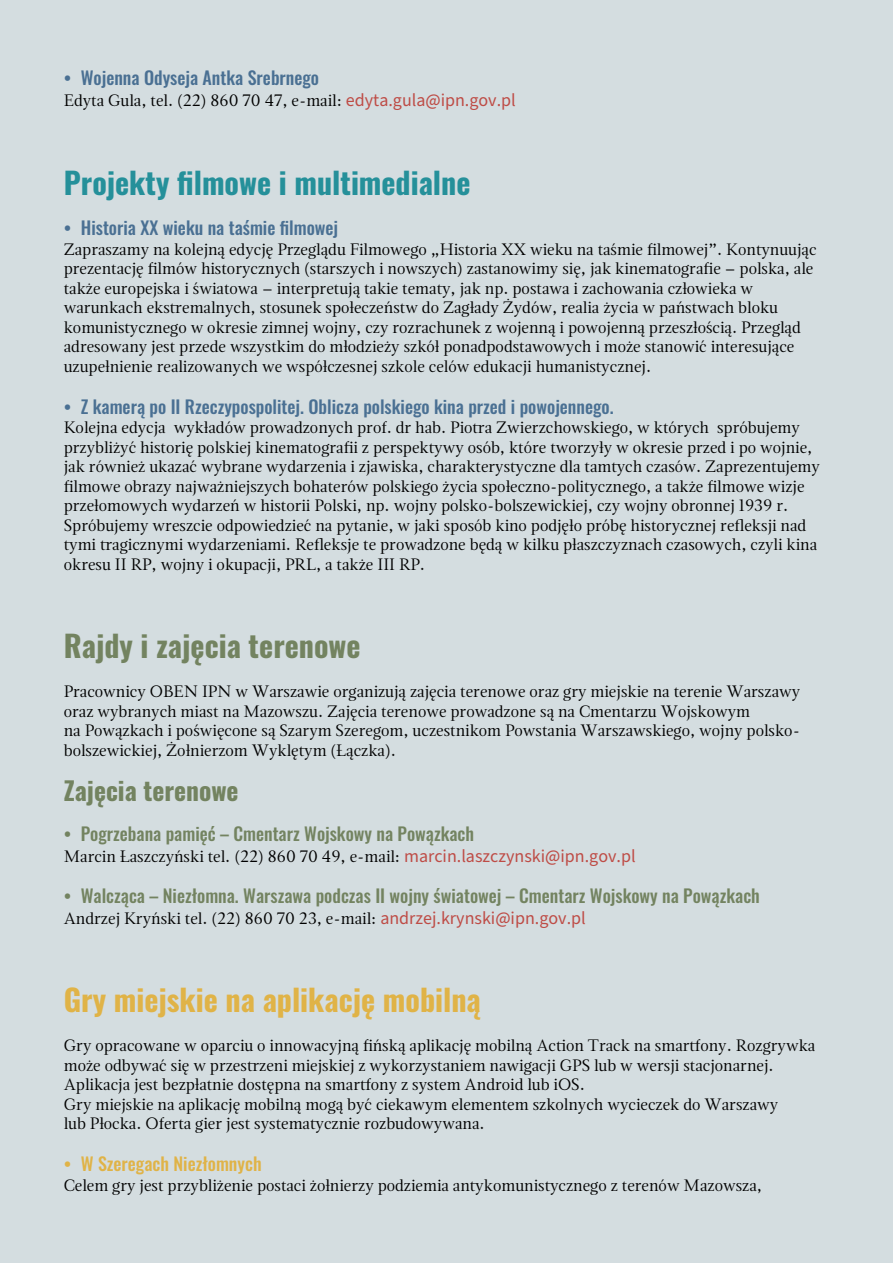
<style>
.page{position:relative;width:893px;height:1263px;background:#d4dde0}
.page>*{position:absolute;margin:0;border:0;box-sizing:border-box;transform-origin:0 0}
.t1{font:700 30px "Oswald";color:#25909a}
.t2{font:700 30px "Oswald";color:#e0b347}
.t3{font:700 30px "Oswald";color:#738360}
.t4{font:700 25.5px "Oswald";color:#738360}
.t5{font:500 18px "Oswald";color:#4a7093}
.t6{font:500 18px "Oswald";color:#738360}
.t7{font:500 18px "Oswald";color:#e0b347}
.t8{font:16.5px/19.5px "Magneta";color:#000}
.s1{font-family:"Source Sans Pro";font-size:18px;color:#be4c46}
</style>
<div class="page">
<p class="t5" style="left:64px;top:69px;width:257px">• Wojenna Odyseja Antka Srebrnego</p>
<p class="t8" style="left:64px;top:91px;width:453px">Edyta Gula, tel. (22) 860 70 47, e-mail: <span class="s1">edyta.gula@ipn.gov.pl</span></p>
<h1 class="t1" style="left:64px;top:167px;width:408px">Projekty filmowe i multimedialne</h1>
<p class="t5" style="left:64px;top:219px;width:276px">• Historia XX wieku na taśmie filmowej</p>
<p class="t8" style="left:64px;top:239px;width:754px">Zapraszamy na kolejną edycję Przeglądu Filmowego „Historia XX wieku na taśmie filmowej”. Kontynuując prezentację filmów historycznych (starszych i nowszych) zastanowimy się, jak kinematografie – polska, ale także europejska i światowa – interpretują takie tematy, jak np. postawa i zachowania człowieka w warunkach ekstremalnych, stosunek społeczeństw do Zagłady Żydów, realia życia w państwach bloku komunistycznego w okresie zimnej wojny, czy rozrachunek z wojenną i powojenną przeszłością. Przegląd adresowany jest przede wszystkim do młodzieży szkół ponadpodstawowych i może stanowić interesujące uzupełnienie realizowanych we współczesnej szkole celów edukacji humanistycznej.</p>
<p class="t5" style="left:64px;top:397px;width:551px">• Z kamerą po II Rzeczypospolitej. Oblicza polskiego kina przed i powojennego.</p>
<p class="t8" style="left:64px;top:418px;width:758px">Kolejna edycja wykładów prowadzonych prof. dr hab. Piotra Zwierzchowskiego, w których spróbujemy przybliżyć historię polskiej kinematografii z perspektywy osób, które tworzyły w okresie przed i po wojnie, jak również ukazać wybrane wydarzenia i zjawiska, charakterystyczne dla tamtych czasów. Zaprezentujemy filmowe obrazy najważniejszych bohaterów polskiego życia społeczno-politycznego, a także filmowe wizje przełomowych wydarzeń w historii Polski, np. wojny polsko-bolszewickiej, czy wojny obronnej 1939 r.<br>Spróbujemy wreszcie odpowiedzieć na pytanie, w jaki sposób kino podjęło próbę historycznej refleksji nad tymi tragicznymi wydarzeniami. Refleksje te prowadzone będą w kilku płaszczyznach czasowych, czyli kina okresu II RP, wojny i okupacji, PRL, a także III RP.</p>
<h1 class="t3" style="left:64px;top:630px;width:298px">Rajdy i zajęcia terenowe</h1>
<p class="t8" style="left:64px;top:682px;width:738px">Pracownicy OBEN IPN w Warszawie organizują zajęcia terenowe oraz gry miejskie na terenie Warszawy oraz wybranych miast na Mazowszu. Zajęcia terenowe prowadzone są na Cmentarzu Wojskowym<br>na Powązkach i poświęcone są Szarym Szeregom, uczestnikom Powstania Warszawskiego, wojny polsko&shy;bolszewickiej, Żołnierzom Wyklętym (Łączka).</p>
<h2 class="t4" style="left:64px;top:777px;width:176px">Zajęcia terenowe</h2>
<p class="t6" style="left:64px;top:825px;width:412px">• Pogrzebana pamięć – Cmentarz Wojskowy na Powązkach</p>
<p class="t8" style="left:64px;top:847px;width:573px">Marcin Łaszczyński tel. (22) 860 70 49, e-mail: <span class="s1">marcin.laszczynski@ipn.gov.pl</span></p>
<p class="t6" style="left:64px;top:886px;width:698px">• Walcząca – Niezłomna. Warszawa podczas II wojny światowej – Cmentarz Wojskowy na Powązkach</p>
<p class="t8" style="left:64px;top:908px;width:523px">Andrzej Kryński tel. (22) 860 70 23, e-mail: <span class="s1">andrzej.krynski@ipn.gov.pl</span></p>
<h1 class="t2" style="left:64px;top:984px;width:419px">Gry miejskie na aplikację mobilną</h1>
<p class="t8" style="left:64px;top:1036px;width:753px">Gry opracowane w oparciu o innowacyjną fińską aplikację mobilną Action Track na smartfony. Rozgrywka może odbywać się w przestrzeni miejskiej z wykorzystaniem nawigacji GPS lub w wersji stacjonarnej.<br>Aplikacja jest bezpłatnie dostępna na smartfony z system Android lub iOS.<br>Gry miejskie na aplikację mobilną mogą być ciekawym elementem szkolnych wycieczek do Warszawy<br>lub Płocka. Oferta gier jest systematycznie rozbudowywana.</p>
<p class="t7" style="left:64px;top:1155px;width:199px">• W Szeregach Niezłomnych</p>
<p class="t8" style="left:64px;top:1175px;width:700px">Celem gry jest przybliżenie postaci żołnierzy podziemia antykomunistycznego z terenów Mazowsza,</p>
</div>
